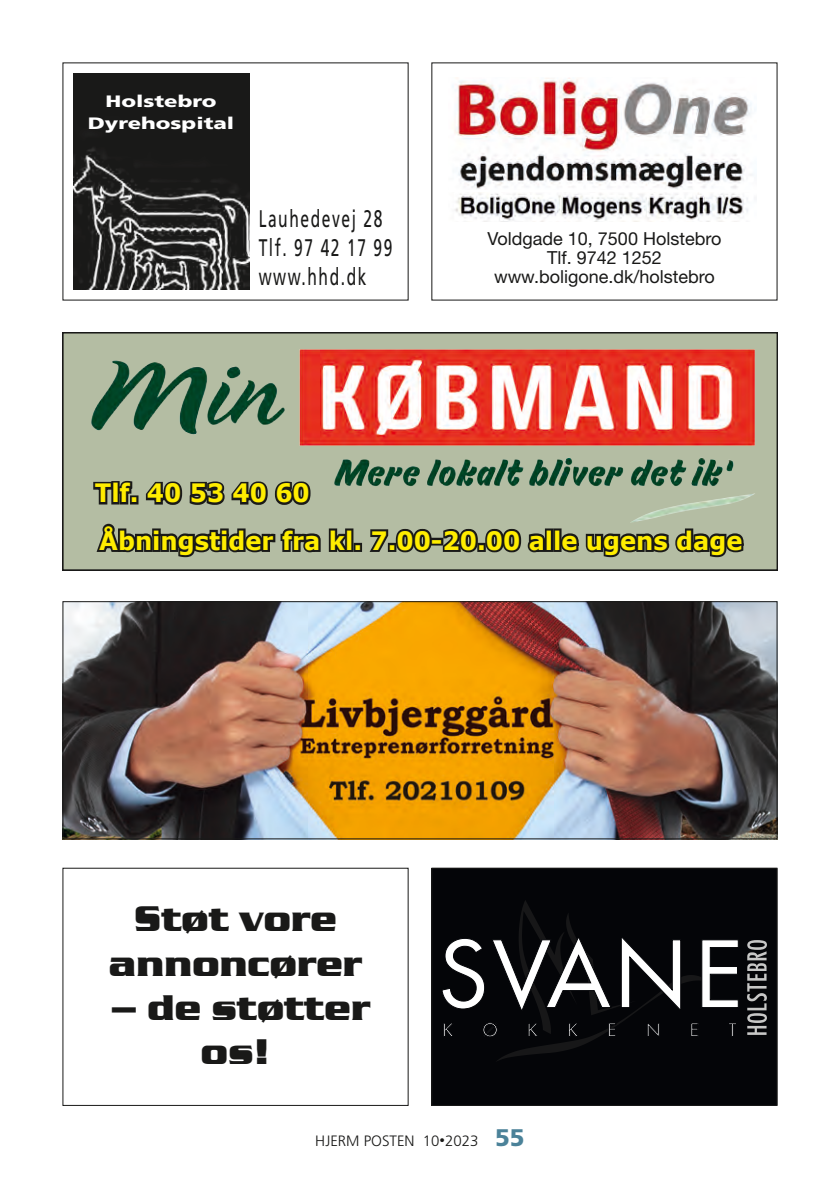
<style>
.page{position:relative;width:840px;height:1191px;background:#fff}
.page>*{position:absolute;margin:0;border:0;box-sizing:border-box;transform-origin:0 0}
.t1{font:700 36.8px/44px "Serpentine";color:#191918;text-align:center}
.t2{font:700 25.4px "Verdana";color:#ffed00;scale:.96 1}
.t3{font:24px/28.8px "Frutiger LT Std";letter-spacing:.1em;color:#191918;scale:.65 1}
.t4{font:18px/19px "Helvetica Neue LT Std";color:#191918;text-align:center}
.t5{font:900 16.4px/22px "Frutiger LT Std";color:#fff;text-align:center;scale:1.33 1}
.t6{font:300 15px "Frutiger LT Std";color:#191918}
.s1{font-size:11px}
.s2{font-weight:900;font-size:24px;color:#4b8299}
</style>
<div class="page">
<img style="left:74px;top:73px;width:175px;height:216px">
<div style="left:432px;top:868px;width:344px;height:237px;background:#040508"></div>
<svg style="left:442px;top:900px;width:296px;height:161px"></svg>
<svg style="left:747px;top:940px;width:19px;height:95px"></svg>
<div style="left:431px;top:867px;width:346px;height:239px;border:1px solid #191918"></div>
<img style="left:64px;top:603px;width:711px;height:234px">
<div style="left:62px;top:601px;width:715px;height:238px;border:1px solid #191918"></div>
<div style="left:64px;top:334px;width:711px;height:234px;background:#b4bda3"></div>
<svg style="left:94px;top:523px;width:259px;height:36px;background:#696e60"></svg>
<div style="left:345px;top:528px;width:8px;height:24px;border:4px solid #191918"></div>
<div style="left:353px;top:543px;width:9px;height:9px;border:4px solid #191918"></div>
<svg style="left:366px;top:525px;width:180px;height:31px;background:#64695c"></svg>
<div style="left:544px;top:528px;width:9px;height:24px;border:4px solid #191918"></div>
<div style="left:553px;top:528px;width:8px;height:24px;border:4px solid #191918"></div>
<svg style="left:557px;top:526px;width:188px;height:33px;background:#656a5c"></svg>
<img style="left:74px;top:345px;width:691px;height:178px">
<div style="left:62px;top:332px;width:715px;height:238px;border:1px solid #191918"></div>
<img style="left:455px;top:193px;width:293px;height:28px">
<img style="left:452px;top:78px;width:301px;height:111px">
<p class="t5" style="left:88px;top:90px;width:112px">Holstebro<br>Dyrehospital</p>
<h3 class="t3" style="left:258px;top:204px;width:207px">Lauhedevej 28<br>Tlf. 97 42 17 99 www.hhd.dk</h3>
<h2 class="t2" style="left:95px;top:475px;width:225px">Tlf. 40 53 40 60</h2>
<p class="t4" style="left:487px;top:229px;width:235px">Voldgade 10, 7500 Holstebro<br>Tlf. 9742 1252 www.boligone.dk/holstebro</p>
<h2 class="t2" style="left:99px;top:522px;width:671px">Åbningstider fra kl. 7.00-20.00 alle ugens dage</h2>
<h1 class="t1" style="left:109px;top:897px;width:255px">Støt vore annoncører</h1>
<h1 class="t1" style="left:111px;top:985px;width:261px">– de støtter os!</h1>
<p class="t6" style="left:315px;top:1132px;width:211px">HJERM POSTEN 10<span class="s1">•</span>2023 <span class="s2">55</span></p>
</div>
